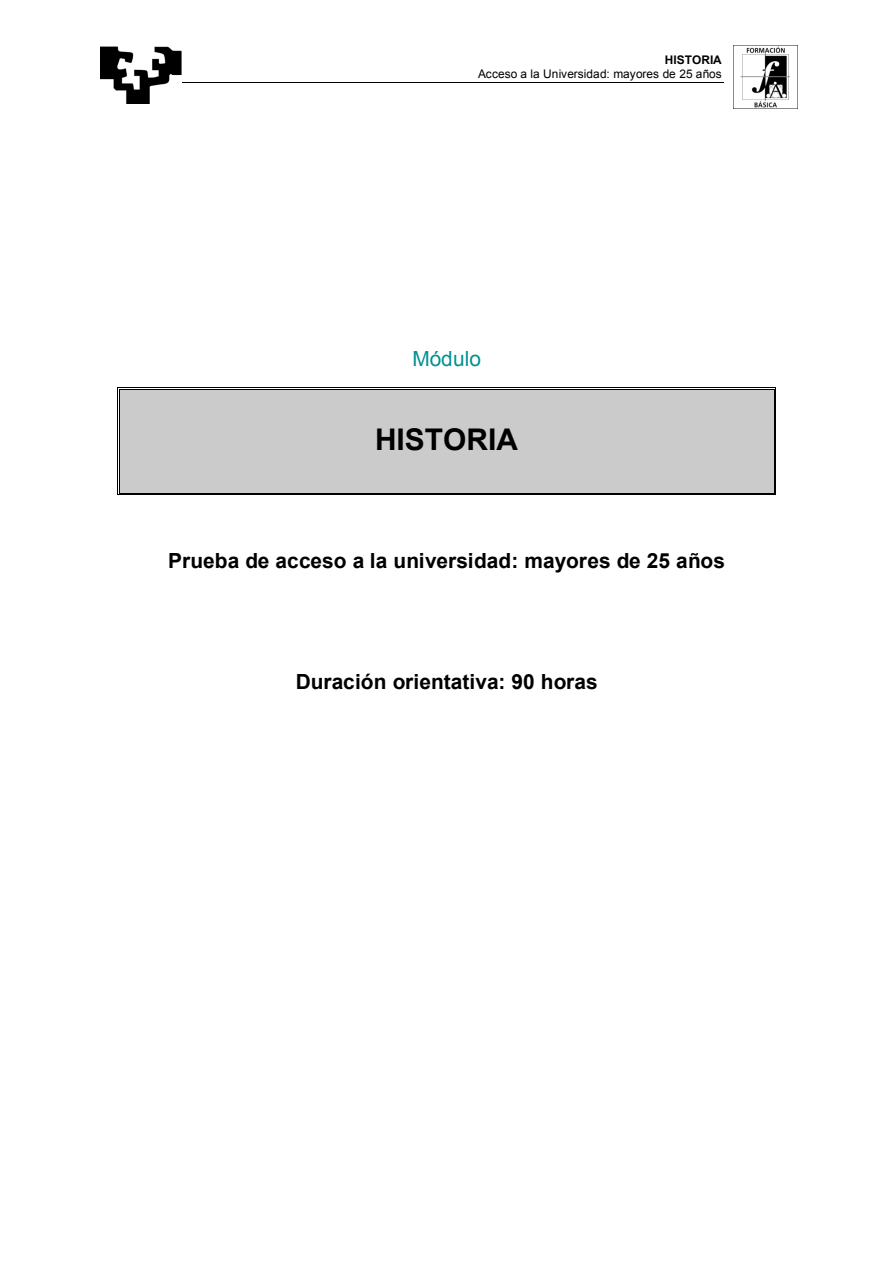
<style>
.page{position:relative;width:893px;height:1263px;background:#fff}
.page>*{position:absolute;margin:0;border:0;box-sizing:border-box;transform-origin:0 0}
.t1{font:700 29.85px "Arial";color:#000}
.t2{font:700 20.85px "Arial";letter-spacing:-.005em;color:#000}
.t3{font:20.85px "Arial";letter-spacing:-.005em;color:#009192}
.t4{font:11.85px "Arial";color:#000}
.t5{font:700 11.85px "Arial";color:#000}
</style>
<div class="page">
<hr style="left:125px;top:82px;width:599px;height:1px;background:#000">
<img style="left:733px;top:45px;width:64px;height:64px">
<img style="left:100px;top:46px;width:82px;height:58px">
<div style="left:120px;top:390px;width:653px;height:32px;background:#cbcbcb"></div>
<hr style="left:120px;top:387px;width:653px;height:1px;background:#000">
<hr style="left:120px;top:389px;width:653px;height:1px;background:#000">
<hr style="left:117px;top:390px;width:1px;height:32px;background:#000">
<hr style="left:119px;top:390px;width:1px;height:32px;background:#000">
<hr style="left:775px;top:390px;width:1px;height:32px;background:#000">
<hr style="left:773px;top:390px;width:1px;height:32px;background:#000">
<div style="left:120px;top:422px;width:653px;height:35px;background:#cbcbcb"></div>
<hr style="left:117px;top:422px;width:1px;height:35px;background:#000">
<hr style="left:119px;top:422px;width:1px;height:35px;background:#000">
<hr style="left:775px;top:422px;width:1px;height:35px;background:#000">
<hr style="left:773px;top:422px;width:1px;height:35px;background:#000">
<div style="left:120px;top:457px;width:653px;height:36px;background:#cbcbcb"></div>
<hr style="left:120px;top:494px;width:653px;height:1px;background:#000">
<hr style="left:120px;top:493px;width:653px;height:1px;background:#000">
<hr style="left:117px;top:457px;width:1px;height:36px;background:#000">
<hr style="left:119px;top:457px;width:1px;height:36px;background:#000">
<hr style="left:775px;top:457px;width:1px;height:36px;background:#000">
<hr style="left:773px;top:457px;width:1px;height:36px;background:#000">
<p class="t5" style="left:665px;top:54px;width:58px">HISTORIA</p>
<p class="t4" style="left:478px;top:67px;width:245px">Acceso a la Universidad: mayores de 25 años</p>
<p class="t3" style="left:412px;top:347px;width:70px">Módulo</p>
<h1 class="t1" style="left:375px;top:423px;width:144px">HISTORIA</h1>
<p class="t2" style="left:168px;top:550px;width:558px">Prueba de acceso a la universidad: mayores de 25 años</p>
<p class="t2" style="left:296px;top:670px;width:303px">Duración orientativa: 90 horas</p>
</div>
